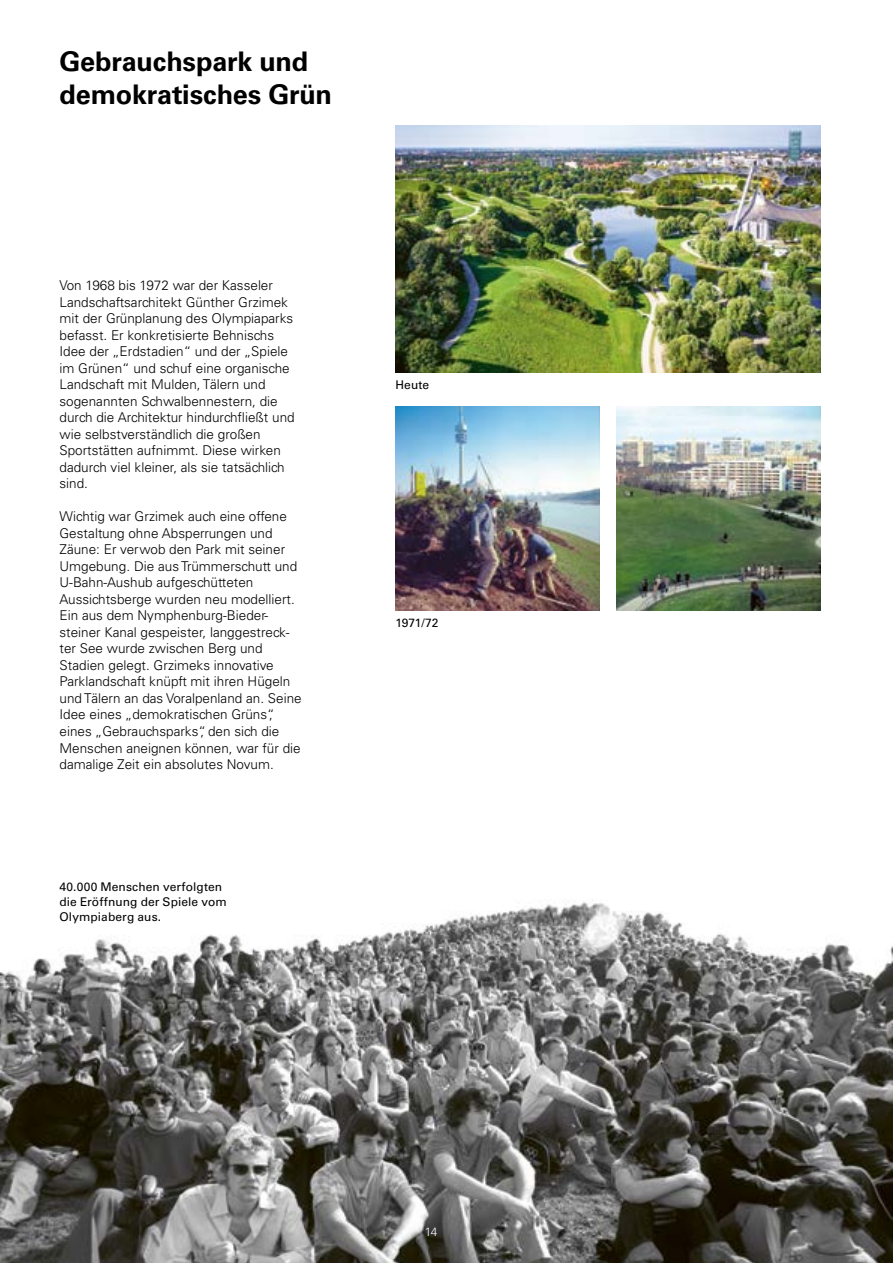
<style>
.page{position:relative;width:893px;height:1263px;background:#fff}
.page>*{position:absolute;margin:0;border:0;box-sizing:border-box;transform-origin:0 0}
.t1{font:700 27px/33px "Univers LT Std";letter-spacing:-.01em;color:#000}
.Copy_schwarz{font:300 13.5px/16.5px "Univers LT Std";color:#000}
.BU{font:12px/15px "Univers LT Std";letter-spacing:.005em;color:#000}
.Copy_schwarz-2{font:300 12px "Univers LT Std";color:#fff}
</style>
<div class="page">
<img style="left:0;top:901px;width:893px;height:362px">
<img style="left:395px;top:125px;width:426px;height:247px">
<img style="left:395px;top:406px;width:205px;height:204px">
<img style="left:617px;top:406px;width:204px;height:204px">
<h2 class="t1" style="left:60px;top:45px;width:274px">Gebrauchspark und demokratisches Grün</h2>
<p class="Copy_schwarz" style="left:60px;top:277px;width:237px">Von 1968 bis 1972 war der Kasseler Landschaftsarchitekt Günther Grzimek mit der Grünplanung des Olympiaparks befasst. Er konkretisierte Behnischs Idee der „Erdstadien“ und der „Spiele im Grünen“ und schuf eine organische Landschaft mit Mulden, Tälern und sogenannten Schwalbennestern, die durch die Architektur hindurchfließt und wie selbstverständlich die großen Sportstätten aufnimmt. Diese wirken dadurch viel kleiner, als sie tatsächlich sind.</p>
<p class="Copy_schwarz" style="left:60px;top:508px;width:244px">Wichtig war Grzimek auch eine offene Gestaltung ohne Absperrungen und Zäune: Er verwob den Park mit seiner Umgebung. Die aus Trümmerschutt und U-Bahn-Aushub aufgeschütteten Aussichtsberge wurden neu modelliert.<br>Ein aus dem Nymphenburg-Bieder&shy;steiner Kanal gespeister, langgestreck&shy;ter See wurde zwischen Berg und Stadien gelegt. Grzimeks innovative Parklandschaft knüpft mit ihren Hügeln und Tälern an das Voralpenland an. Seine Idee eines „demokratischen Grüns“, eines „Gebrauchsparks“, den sich die Menschen aneignen können, war für die damalige Zeit ein absolutes Novum.</p>
<p class="BU" style="left:60px;top:879px;width:169px">40.000 Menschen verfolgten die Eröffnung der Spiele vom<br>Olympiaberg aus.</p>
<p class="BU" style="left:395px;top:378px;width:35px">Heute</p>
<p class="BU" style="left:395px;top:616px;width:45px">1971/72</p>
<p class="Copy_schwarz-2" style="left:425px;top:1224px;width:14px">14</p>
</div>
